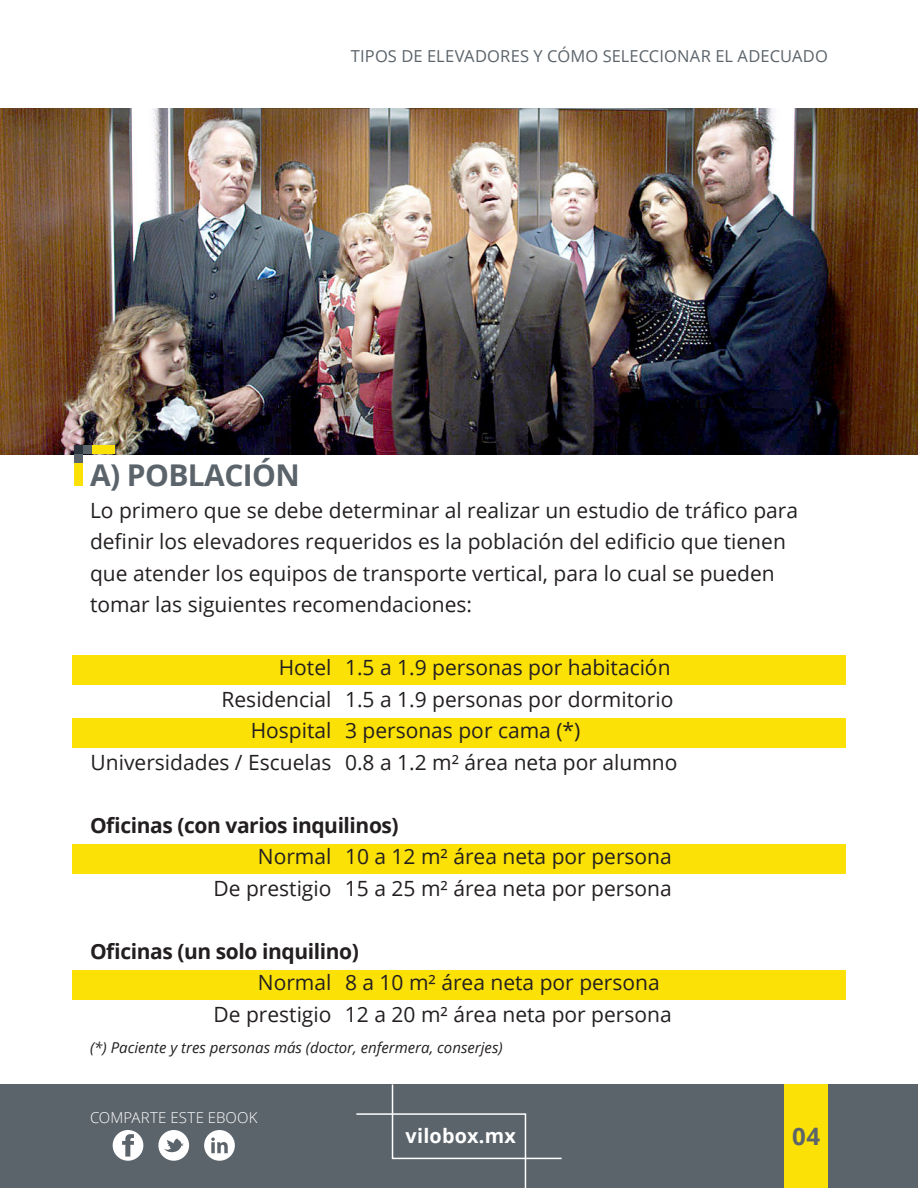
<style>
.page{position:relative;width:918px;height:1188px;background:#fff}
.page>*{position:absolute;margin:0;border:0;box-sizing:border-box;transform-origin:0 0}
._4_0_Descanso{font:700 30px "Open Sans";letter-spacing:-.02em;color:#5b646b}
.t1{font:700 24px "Open Sans";color:#5b646b}
._3_0Texto{font:21px/31.5px "Open Sans";color:#231f20}
._5_0_Titulo_tablitas{font:700 21px "Open Sans";letter-spacing:-.02em;color:#231f20}
.t2{font:700 19.8px "Open Sans";letter-spacing:.01em;color:#fff}
.t3{font:16.5px "Open Sans";letter-spacing:.01em;color:#5b646b}
._3_0Texto-2{font:italic 15px "Open Sans";color:#231f20}
.t4{font:300 15px "Open Sans";letter-spacing:.01em;color:#fff}
</style>
<div class="page">
<div style="left:0;top:1084px;width:918px;height:104px;background:#5b646b"></div>
<div style="left:784px;top:1084px;width:44px;height:104px;background:#fbe106"></div>
<svg style="left:204px;top:1130px;width:31px;height:31px"></svg>
<svg style="left:158px;top:1130px;width:31px;height:31px"></svg>
<svg style="left:113px;top:1130px;width:30px;height:31px"></svg>
<svg style="left:356px;top:1084px;width:206px;height:104px"></svg>
<img style="left:0;top:108px;width:918px;height:346px">
<div style="left:72px;top:655px;width:774px;height:30px;background:#fbe106"></div>
<div style="left:72px;top:718px;width:774px;height:30px;background:#fbe106"></div>
<div style="left:72px;top:844px;width:774px;height:30px;background:#fbe106"></div>
<div style="left:72px;top:970px;width:774px;height:30px;background:#fbe106"></div>
<div style="left:92px;top:446px;width:23px;height:8px;background:#fbe106"></div>
<div style="left:74px;top:464px;width:9px;height:22px;background:#fbe106"></div>
<div style="left:74px;top:446px;width:9px;height:8px;background:#2c353d"></div>
<div style="left:74px;top:454px;width:9px;height:10px;background:#5b646b"></div>
<div style="left:83px;top:446px;width:9px;height:8px;background:#5b646b"></div>
<p class="t3" style="left:351px;top:45px;width:479px">TIPOS DE ELEVADORES Y CÓMO SELECCIONAR EL ADECUADO</p>
<p class="_4_0_Descanso" style="left:90px;top:454px;width:211px">A) POBLACIÓN</p>
<p class="_3_0Texto" style="left:90px;top:494px;width:710px">Lo primero que se debe determinar al realizar un estudio de tráfico para definir los elevadores requeridos es la población del edificio que tienen que atender los equipos de transporte vertical, para lo cual se pueden tomar las siguientes recomendaciones:</p>
<p class="_3_0Texto" style="left:279px;top:651px;width:393px">Hotel 1.5 a 1.9 personas por habitación</p>
<p class="_3_0Texto" style="left:222px;top:683px;width:453px">Residencial 1.5 a 1.9 personas por dormitorio</p>
<p class="_3_0Texto" style="left:251px;top:714px;width:331px">Hospital 3 personas por cama (*)</p>
<p class="_3_0Texto" style="left:91px;top:746px;width:588px">Universidades / Escuelas 0.8 a 1.2 m² área neta por alumno</p>
<p class="_5_0_Titulo_tablitas" style="left:90px;top:810px;width:310px">Oficinas (con varios inquilinos)</p>
<p class="_3_0Texto" style="left:258px;top:840px;width:415px">Normal 10 a 12 m² área neta por persona</p>
<p class="_3_0Texto" style="left:213px;top:872px;width:460px">De prestigio 15 a 25 m² área neta por persona</p>
<p class="_5_0_Titulo_tablitas" style="left:90px;top:936px;width:270px">Oficinas (un solo inquilino)</p>
<p class="_3_0Texto" style="left:258px;top:966px;width:403px">Normal 8 a 10 m² área neta por persona</p>
<p class="_3_0Texto" style="left:213px;top:998px;width:460px">De prestigio 12 a 20 m² área neta por persona</p>
<p class="_3_0Texto-2" style="left:90px;top:1037px;width:414px">(*) Paciente y tres personas más (doctor, enfermera, conserjes)</p>
<p class="t4" style="left:90px;top:1108px;width:169px">COMPARTE ESTE EBOOK</p>
<p class="t2" style="left:406px;top:1122px;width:112px">vilobox.mx</p>
<p class="t1" style="left:792px;top:1120px;width:30px">04</p>
</div>
